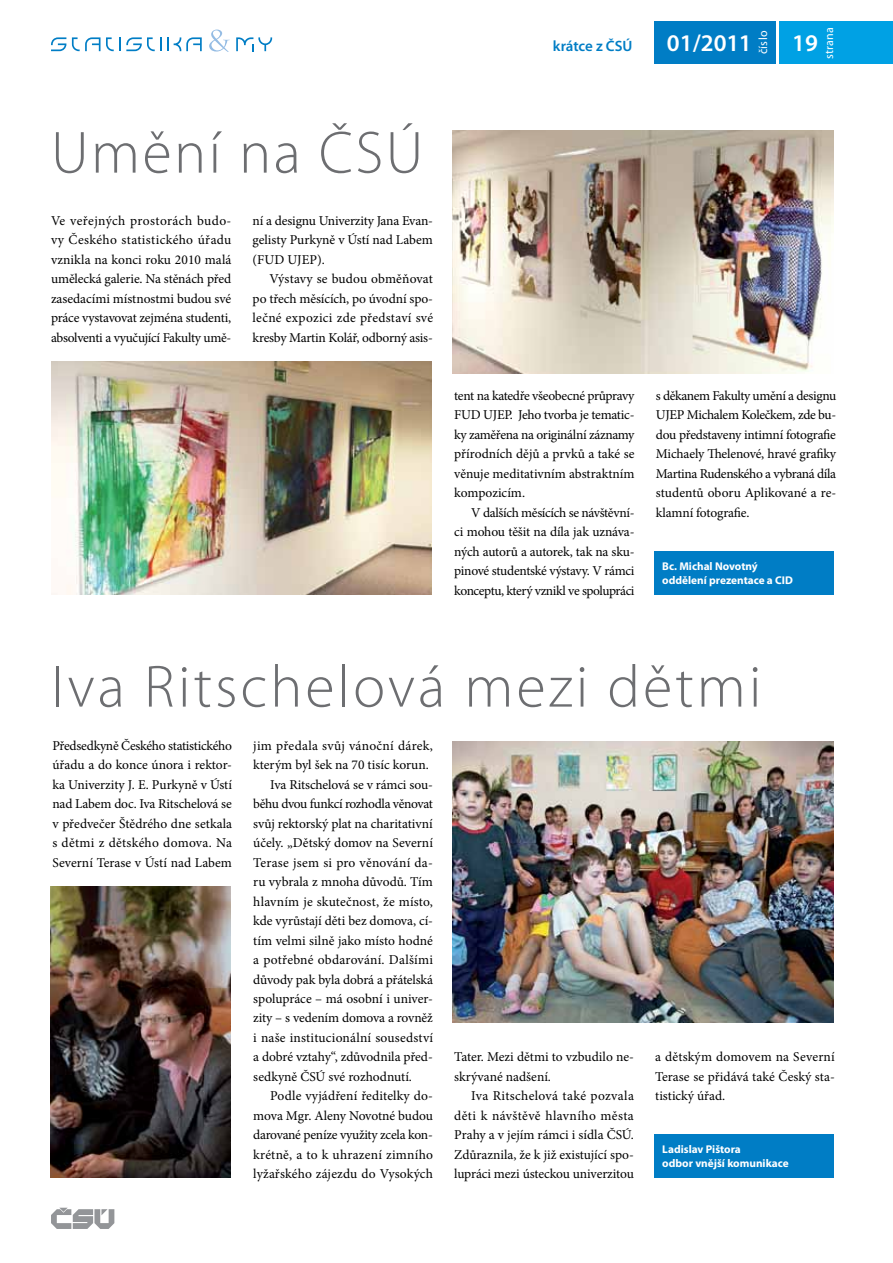
<style>
.page{position:relative;width:893px;height:1263px;background:#fff}
.page>*{position:absolute;margin:0;border:0;box-sizing:border-box;transform-origin:0 0}
.t1{font:300 60px "Myriad Pro";letter-spacing:.05em;color:#6d6e71}
.t2{font:600 24px "Myriad Pro";color:#fff}
.t3{font:600 15px "Myriad Pro";letter-spacing:-.005em;color:#007dc5}
.t4{font:13.5px/19.5px "Minion Pro";letter-spacing:-.005em;color:#000;text-align:justify}
.t5{font:13.5px "Minion Pro";letter-spacing:.015em;color:#000}
.t6{font:13.5px "Minion Pro";letter-spacing:.02em;color:#000}
.t7{font:13.5px "Minion Pro";letter-spacing:-.03em;color:#000}
.t8{font:12px "Myriad Pro";letter-spacing:.02em;color:#fff}
.t9{font:700 11.25px/14.2px "Myriad Pro";color:#fff}
</style>
<div class="page">
<div style="left:779px;top:21px;width:114px;height:43px;background:#00a1e4"></div>
<div style="left:654px;top:21px;width:89px;height:43px;background:#007dc5"></div>
<div style="left:742px;top:21px;width:34px;height:43px;background:#007dc5"></div>
<svg style="left:51px;top:1208px;width:63px;height:21px"></svg>
<svg style="left:51px;top:37px;width:15px;height:14px"></svg>
<svg style="left:168px;top:37px;width:34px;height:14px"></svg>
<svg style="left:236px;top:37px;width:36px;height:14px"></svg>
<svg style="left:72px;top:37px;width:89px;height:14px"></svg>
<svg style="left:209px;top:30px;width:21px;height:22px"></svg>
<img style="left:453px;top:742px;width:380px;height:280px">
<div style="left:654px;top:1134px;width:179px;height:44px;background:#007dc5"></div>
<img style="left:453px;top:131px;width:380px;height:243px">
<div style="left:654px;top:551px;width:179px;height:43px;background:#007dc5"></div>
<img style="left:51px;top:361px;width:381px;height:233px">
<img style="left:51px;top:886px;width:180px;height:292px">
<p class="t3" style="left:553px;top:36px;width:81px">krátce z ČSÚ</p>
<h2 class="t2" style="left:667px;top:27px;width:86px">01/2011</h2>
<p class="t8" style="left:756px;top:54px;width:25px;rotate:-90deg">číslo</p>
<h2 class="t2" style="left:792px;top:27px;width:27px">19</h2>
<p class="t8" style="left:822px;top:59px;width:34px;rotate:-90deg">strana</p>
<h1 class="t1" style="left:51px;top:117px;width:374px">Umění na ČSÚ</h1>
<p class="t4" style="left:51px;top:211px;width:182px">Ve veřejných prostorách budo&shy;vy Českého statistického úřadu vznikla na konci roku 2010 malá umělecká galerie. Na stěnách před zasedacími místnostmi budou své práce vystavovat zejména studenti, absolventi a vyučující Fakulty umě-</p>
<p class="t4" style="left:253px;top:211px;width:182px">ní a designu Univerzity Jana Evan&shy;gelisty Purkyně v Ústí nad Labem (FUD UJEP).</p>
<p class="t4" style="left:253px;top:269px;width:182px;text-indent:17px">Výstavy se budou obměňovat po třech měsících, po úvodní spo&shy;lečné expozici zde představí své kresby Martin Kolář, odborný asis-</p>
<p class="t4" style="left:454px;top:386px;width:182px">tent na katedře všeobecné průpravy FUD UJEP. Jeho tvorba je tematic&shy;ky zaměřena na originální záznamy přírodních dějů a prvků a také se věnuje meditativním abstraktním kompozicím.</p>
<p class="t4" style="left:454px;top:503px;width:182px;text-indent:17px">V dalších měsících se návštěvní&shy;ci mohou těšit na díla jak uznáva&shy;ných autorů a autorek, tak na sku&shy;pinové studentské výstavy. V rámci konceptu, který vznikl ve spolupráci</p>
<p class="t4" style="left:656px;top:386px;width:182px">s děkanem Fakulty umění a designu UJEP Michalem Kolečkem, zde bu&shy;dou představeny intimní fotografie Michaely Thelenové, hravé grafiky Martina Rudenského a vybraná díla studentů oboru Aplikované a re&shy;klamní fotografie.</p>
<p class="t9" style="left:662px;top:558px;width:132px">Bc. Michal Novotný oddělení prezentace a CID</p>
<h1 class="t1" style="left:51px;top:650px;width:712px">Iva Ritschelová mezi dětmi</h1>
<p class="t4" style="left:52px;top:736px;width:181px">Předsedkyně Českého statistického úřadu a do konce února i rektor&shy;ka Univerzity J. E. Purkyně v Ústí nad Labem doc. Iva Ritschelová se v předvečer Štědrého dne setkala s dětmi z dětského domova. Na Severní Terase v Ústí nad Labem</p>
<p class="t6" style="left:253px;top:737px;width:181px">jim předala svůj vánoční dárek,</p>
<p class="t4" style="left:253px;top:755px;width:177px">kterým byl šek na 70 tisíc korun.</p>
<p class="t4" style="left:270px;top:775px;width:164px">Iva Ritschelová se v rámci sou-</p>
<p class="t7" style="left:253px;top:795px;width:181px">běhu dvou funkcí rozhodla věnovat</p>
<p class="t4" style="left:253px;top:814px;width:181px">svůj rektorský plat na charitativní</p>
<p class="t4" style="left:253px;top:833px;width:181px">účely. „Dětský domov na Severní</p>
<p class="t6" style="left:253px;top:853px;width:181px">Terase jsem si pro věnování da-</p>
<p class="t4" style="left:253px;top:872px;width:181px">ru vybrala z mnoha důvodů. Tím</p>
<p class="t5" style="left:253px;top:892px;width:181px">hlavním je skutečnost, že místo,</p>
<p class="t4" style="left:253px;top:911px;width:181px">kde vyrůstají děti bez domova, cí-</p>
<p class="t4" style="left:253px;top:930px;width:181px">tím velmi silně jako místo hodné</p>
<p class="t6" style="left:253px;top:951px;width:181px">a potřebné obdarování. Dalšími</p>
<p class="t4" style="left:253px;top:969px;width:181px">důvody pak byla dobrá a přátelská</p>
<p class="t4" style="left:253px;top:989px;width:181px">spolupráce – má osobní i univer-</p>
<p class="t4" style="left:253px;top:1008px;width:181px">zity – s vedením domova a rovněž</p>
<p class="t5" style="left:253px;top:1028px;width:181px">i naše institucionální sousedství</p>
<p class="t4" style="left:253px;top:1047px;width:181px">a dobré vztahy“, zdůvodnila před-</p>
<p class="t4" style="left:253px;top:1067px;width:160px">sedkyně ČSÚ své rozhodnutí.</p>
<p class="t4" style="left:270px;top:1086px;width:164px">Podle vyjádření ředitelky do-</p>
<p class="t4" style="left:253px;top:1106px;width:181px">mova Mgr. Aleny Novotné budou</p>
<p class="t4" style="left:253px;top:1125px;width:181px">darované peníze využity zcela kon-</p>
<p class="t5" style="left:253px;top:1145px;width:181px">krétně, a to k uhrazení zimního</p>
<p class="t4" style="left:253px;top:1164px;width:181px">lyžařského zájezdu do Vysokých</p>
<p class="t4" style="left:454px;top:1047px;width:181px">Tater. Mezi dětmi to vzbudilo ne&shy;skrývané nadšení.</p>
<p class="t4" style="left:454px;top:1086px;width:181px;text-indent:17px">Iva Ritschelová také pozvala děti k návštěvě hlavního města Prahy a v jejím rámci i sídla ČSÚ.<br>Zdůraznila, že k již existující spo&shy;lupráci mezi ústeckou univerzitou</p>
<p class="t4" style="left:655px;top:1047px;width:181px">a dětským domovem na Severní Terase se přidává také Český sta&shy;tistický úřad.</p>
<p class="t9" style="left:662px;top:1141px;width:128px">Ladislav Pištora<br>odbor vnější komunikace</p>
</div>
